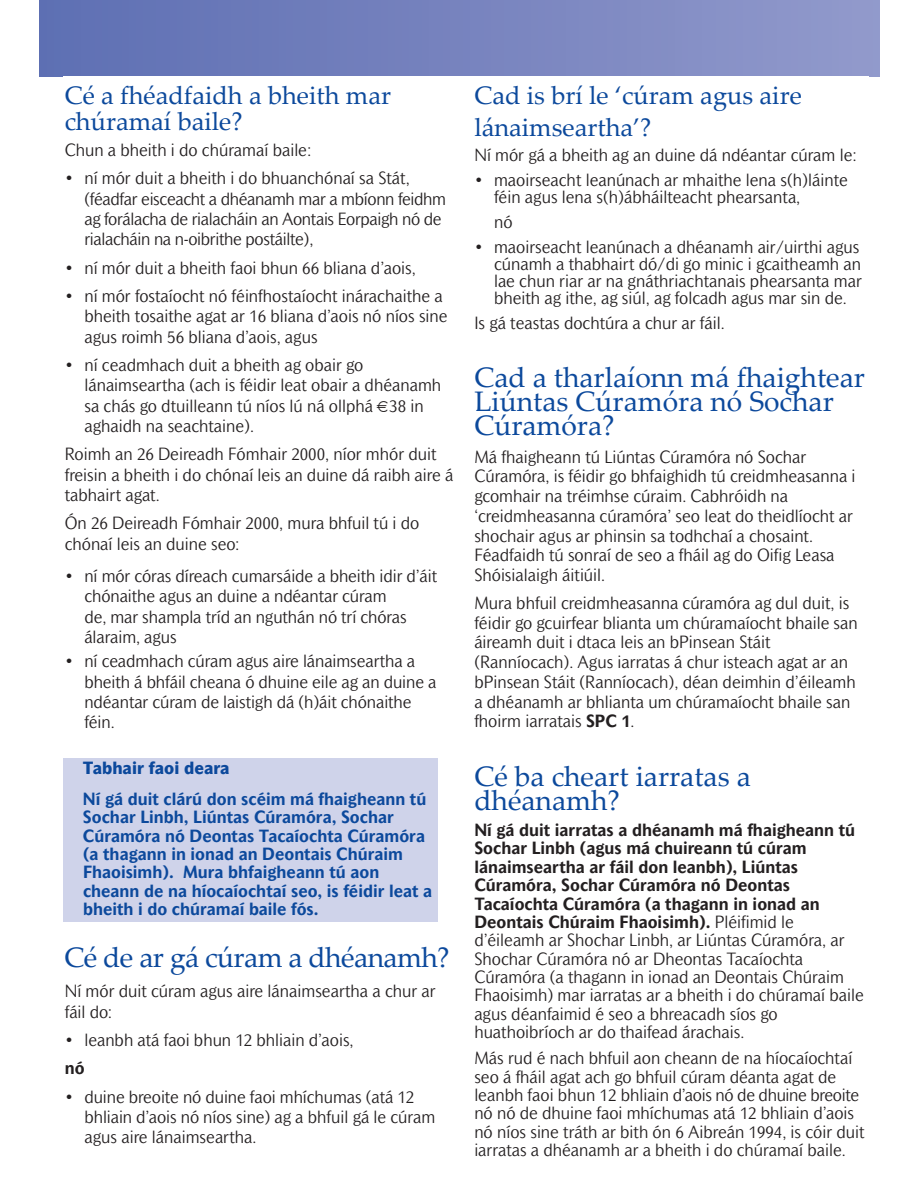
<style>
.page{position:relative;width:918px;height:1188px;background:#fff}
.page>*{position:absolute;margin:0;border:0;box-sizing:border-box;transform-origin:0 0}
.t1{font:28.2px/24px "Palatino Linotype";color:#0c499c}
.t2{font:28.2px "Palatino Linotype";letter-spacing:-.02em;color:#0c499c}
.t3{font:25.35px/25.3px "Palatino Linotype";color:#0c499c}
.t4{font:300 16.95px/20.2px "Mahsuri Sans";color:#231f20}
.t5{font:700 16.95px/18.3px "Mahsuri Sans";color:#0c499c}
.t6{font:300 16.95px/20.2px "Mahsuri Sans";letter-spacing:-.02em;color:#231f20}
.t7{font:800 16.95px "Mahsuri Sans";color:#0c499c}
.s1{font-weight:400}
.s2{font-weight:700}
</style>
<div class="page">
<div style="left:39px;top:0;width:840px;height:76px;background:linear-gradient(to right,#5d6fb3,#9199cb)"></div>
<div style="left:63px;top:758px;width:375px;height:164px;background:#cfd3ea"></div>
<h2 class="t3" style="left:65px;top:82px;width:328px">Cé a fhéadfaidh a bheith mar chúramaí baile?</h2>
<p class="t4" style="left:65px;top:141px;width:248px">Chun a bheith i do chúramaí baile:</p>
<p class="t6" style="left:84px;top:169px;width:363px;text-indent:-20px"><span class="s1">•</span> ní mór duit a bheith i do bhuanchónaí sa Stát, (féadfar eisceacht a dhéanamh mar a mbíonn feidhm ag forálacha de rialacháin an Aontais Eorpaigh nó de rialacháin na n-oibrithe postáilte),</p>
<p class="t4" style="left:65px;top:259px;width:353px"><span class="s1">•</span> ní mór duit a bheith faoi bhun 66 bliana d’aois,</p>
<p class="t4" style="left:84px;top:287px;width:365px;text-indent:-20px"><span class="s1">•</span> ní mór fostaíocht nó féinfhostaíocht inárachaithe a bheith tosaithe agat ar 16 bliana d’aois nó níos sine agus roimh 56 bliana d’aois, agus</p>
<p class="t4" style="left:84px;top:356px;width:358px;text-indent:-20px"><span class="s1">•</span> ní ceadmhach duit a bheith ag obair go lánaimseartha (ach is féidir leat obair a dhéanamh sa chás go dtuilleann tú níos lú ná ollphá 38 in aghaidh na seachtaine).</p>
<p class="t4" style="left:65px;top:445px;width:390px">Roimh an 26 Deireadh Fómhair 2000, níor mhór duit freisin a bheith i do chónaí leis an duine dá raibh aire á tabhairt agat.</p>
<p class="t4" style="left:65px;top:514px;width:356px">Ón 26 Deireadh Fómhair 2000, mura bhfuil tú i do chónaí leis an duine seo:</p>
<p class="t4" style="left:84px;top:567px;width:354px;text-indent:-20px"><span class="s1">•</span> ní mór córas díreach cumarsáide a bheith idir d’áit chónaithe agus an duine a ndéantar cúram<br>de, mar shampla tríd an nguthán nó trí chóras álaraim, agus</p>
<p class="t4" style="left:84px;top:652px;width:354px;text-indent:-20px"><span class="s1">•</span> ní ceadmhach cúram agus aire lánaimseartha a bheith á bhfáil cheana ó dhuine eile ag an duine a ndéantar cúram de laistigh dá (h)áit chónaithe féin.</p>
<p class="t7" style="left:83px;top:758px;width:148px">Tabhair faoi deara</p>
<p class="t5" style="left:83px;top:790px;width:351px">Ní gá duit clárú don scéim má fhaigheann tú Sochar Linbh, Liúntas Cúramóra, Sochar Cúramóra nó Deontas Tacaíochta Cúramóra (a thagann in ionad an Deontais Chúraim Fhaoisimh). Mura bhfaigheann tú aon cheann de na híocaíochtaí seo, is féidir leat a bheith i do chúramaí baile fós.</p>
<h1 class="t2" style="left:64px;top:937px;width:387px">Cé de ar gá cúram a dhéanamh?</h1>
<p class="t4" style="left:65px;top:982px;width:372px">Ní mór duit cúram agus aire lánaimseartha a chur ar fáil do:</p>
<p class="t4" style="left:65px;top:1027px;width:290px;line-height:28.3px"><span class="s1">•</span> leanbh atá faoi bhun 12 bhliain d’aois, <span class="s2">nó</span></p>
<p class="t4" style="left:84px;top:1087px;width:352px;text-indent:-20px"><span class="s1">•</span> duine breoite nó duine faoi mhíchumas (atá 12 bhliain d’aois nó níos sine) ag a bhfuil gá le cúram agus aire lánaimseartha.</p>
<h2 class="t3" style="left:474px;top:79px;width:329px;line-height:32px">Cad is brí le ‘cúram agus aire lánaimseartha’?</h2>
<p class="t4" style="left:474px;top:146px;width:384px">Ní mór gá a bheith ag an duine dá ndéantar cúram le:</p>
<p class="t4" style="left:494px;top:172px;width:355px;line-height:17px;text-indent:-20px"><span class="s1">•</span> maoirseacht leanúnach ar mhaithe lena s(h)láinte féin agus lena s(h)ábháilteacht phearsanta,</p>
<p class="t4" style="left:494px;top:213px;width:20px">nó</p>
<p class="t4" style="left:494px;top:239px;width:369px;line-height:17px;text-indent:-20px"><span class="s1">•</span> maoirseacht leanúnach a dhéanamh air/uirthi agus cúnamh a thabhairt dó/di go minic i gcaitheamh an lae chun riar ar na gnáthriachtanais phearsanta mar bheith ag ithe, ag siúl, ag folcadh agus mar sin de.</p>
<p class="t4" style="left:474px;top:313px;width:252px">Is gá teastas dochtúra a chur ar fáil.</p>
<h1 class="t1" style="left:474px;top:364px;width:392px">Cad a tharlaíonn má fhaightear<br>Liúntas Cúramóra nó Sochar<br>Cúramóra?</h1>
<p class="t4" style="left:474px;top:448px;width:383px;line-height:19.8px">Má fhaigheann tú Liúntas Cúramóra nó Sochar Cúramóra, is féidir go bhfaighidh tú creidmheasanna i gcomhair na tréimhse cúraim. Cabhróidh na ‘creidmheasanna cúramóra’ seo leat do theidlíocht ar shochair agus ar phinsin sa todhchaí a chosaint.<br>Féadfaidh tú sonraí de seo a fháil ag do Oifig Leasa Shóisialaigh áitiúil.</p>
<p class="t4" style="left:474px;top:594px;width:385px;line-height:19.8px">Mura bhfuil creidmheasanna cúramóra ag dul duit, is féidir go gcuirfear blianta um chúramaíocht bhaile san áireamh duit i dtaca leis an bPinsean Stáit (Ranníocach). Agus iarratas á chur isteach agat ar an bPinsean Stáit (Ranníocach), déan deimhin d’éileamh a dhéanamh ar bhlianta um chúramaíocht bhaile san fhoirm iarratais <span class="s2">SPC 1</span>.</p>
<h1 class="t1" style="left:474px;top:763px;width:278px">Cé ba cheart iarratas a dhéanamh?</h1>
<p class="t4" style="left:474px;top:822px;width:391px;line-height:18.3px"><span class="s2">Ní gá duit iarratas a dhéanamh má fhaigheann tú Sochar Linbh (agus má chuireann tú cúram lánaimseartha ar fáil don leanbh), Liúntas Cúramóra, Sochar Cúramóra nó Deontas Tacaíochta Cúramóra (a thagann in ionad an Deontais Chúraim Fhaoisimh).</span> Pléifimid le d’éileamh ar Shochar Linbh, ar Liúntas Cúramóra, ar Shochar Cúramóra nó ar Dheontas Tacaíochta Cúramóra (a thagann in ionad an Deontais Chúraim Fhaoisimh) mar iarratas ar a bheith i do chúramaí baile agus déanfaimid é seo a bhreacadh síos go huathoibríoch ar do thaifead árachais.</p>
<p class="t4" style="left:474px;top:1050px;width:392px;line-height:18.3px">Más rud é nach bhfuil aon cheann de na híocaíochtaí seo á fháil agat ach go bhfuil cúram déanta agat de leanbh faoi bhun 12 bhliain d’aois nó de dhuine breoite nó nó de dhuine faoi mhíchumas atá 12 bhliain d’aois nó níos sine tráth ar bith ón 6 Aibreán 1994, is cóir duit iarratas a dhéanamh ar a bheith i do chúramaí baile.</p>
</div>
